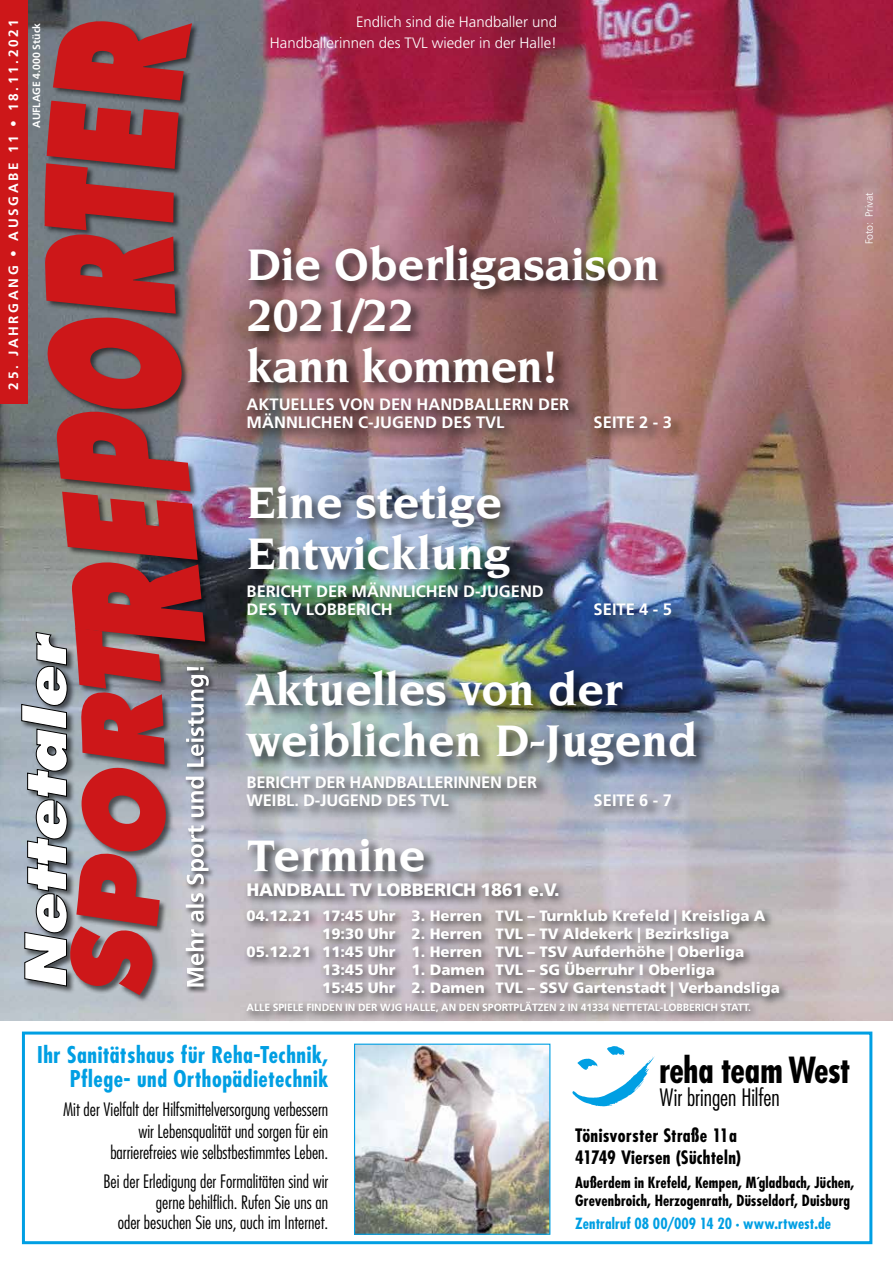
<style>
.page{position:relative;width:893px;height:1263px;background:#fff}
.page>*{position:absolute;margin:0;border:0;box-sizing:border-box;transform-origin:0 0}
.t1{font:700 48px/51px "Novarese";color:#fff}
.t2{font:700 condensed 34.95px "Futura";letter-spacing:-.025em;color:#000}
.t3{font:300 condensed 23.4px "Futura";color:#000}
.t4{font:700 condensed 22.5px/24px "Futura";letter-spacing:.025em;color:#009fe3;text-align:right}
.t5{font:300 condensed 18px/21.6px "Futura";color:#000;text-align:right}
.t6{font:700 condensed 18px/22.5px "Futura";letter-spacing:.015em;color:#000}
.t7{font:900 18px "Frutiger";letter-spacing:-.02em;color:#fff}
.t8{font:700 16.5px/18px "Frutiger";color:#fff}
.t9{font:900 15px "Frutiger";color:#fff}
.t10{font:700 condensed 15px/18px "Futura";letter-spacing:.01em;color:#000}
.t11{font:300 15px/21px "Frutiger";color:#fff;text-align:right}
.t12{font:700 condensed 15px "Futura";letter-spacing:.005em;color:#009fe3}
.t13{font:700 13.5px "Frutiger";letter-spacing:.2em;color:#fff}
.t14{font:700 10.5px "Frutiger";letter-spacing:-.01em;color:#fff}
.t15{font:300 10.5px "Frutiger";letter-spacing:-.01em;color:#fff}
.s1{font-style:inherit}
</style>
<div class="page">
<svg style="left:572px;top:1046px;width:82px;height:60px"></svg>
<img style="left:356px;top:1045px;width:192px;height:188px">
<div style="left:354px;top:1043px;width:196px;height:192px;border:1px solid #009fe3"></div>
<div style="left:22px;top:1031px;width:850px;height:213px;border:3px solid #009fe3"></div>
<img style="left:0;top:0;width:893px;height:1020px">
<div style="left:0;top:0;width:28px;height:404px;background:#cd1719"></div>
<div style="left:244px;top:668px;width:466px;height:112px;background:#000;opacity:.7"></div>
<div style="left:245px;top:773px;width:441px;height:48px;background:#000;opacity:.7"></div>
<div style="left:246px;top:243px;width:426px;height:155px;background:#000;opacity:.7"></div>
<div style="left:245px;top:394px;width:440px;height:49px;background:#000;opacity:.7"></div>
<div style="left:247px;top:483px;width:277px;height:110px;background:#000;opacity:.7"></div>
<div style="left:245px;top:579px;width:441px;height:51px;background:#000;opacity:.7"></div>
<div style="left:243px;top:906px;width:547px;height:117px;background:#000;opacity:.7"></div>
<div style="left:243px;top:879px;width:326px;height:28px;background:#000;opacity:.7"></div>
<div style="left:246px;top:837px;width:191px;height:48px;background:#000;opacity:.7"></div>
<div style="left:184px;top:665px;width:32px;height:329px;background:#000;opacity:.7"></div>
<div style="left:44px;top:20px;width:169px;height:983px;background:#000;opacity:.58"></div>
<svg style="left:21px;top:19px;width:188px;height:976px;background:#a85b5f"></svg>
<p class="t13" style="left:6px;top:389px;width:372px;rotate:-90deg">25. <span class="s1">JAHRGANG</span> • AUSGABE 11 • 18.11.2021</p>
<p class="t14" style="left:30px;top:128px;width:107px;rotate:-90deg">AUFLAGE 4.000 Stück</p>
<p class="t11" style="left:270px;top:12px;width:289px">Endlich sind die Handballer und<br>Handballerinnen des TVL wieder in der Halle!</p>
<h1 class="t1" style="left:247px;top:238px;width:414px">Die Oberligasaison<br>2021/22<br>kann kommen!</h1>
<p class="t8" style="left:247px;top:395px;width:324px">AKTUELLES VON DEN HANDBALLERN DER<br>MÄNNLICHEN C-JUGEND DES TVL</p>
<p class="t8" style="left:594px;top:413px;width:80px">SEITE 2 - 3</p>
<p class="t15" style="left:863px;top:244px;width:53px;rotate:-90deg">Foto: Privat</p>
<h1 class="t1" style="left:247px;top:476px;width:266px">Eine stetige<br>Entwicklung</h1>
<p class="t8" style="left:247px;top:582px;width:299px">BERICHT DER MÄNNLICHEN D-JUGEND<br>DES TV LOBBERICH</p>
<p class="t8" style="left:594px;top:600px;width:80px">SEITE 4 - 5</p>
<h1 class="t1" style="left:247px;top:663px;width:452px">Aktuelles von der weiblichen D-Jugend</h1>
<p class="t8" style="left:247px;top:773px;width:292px">BERICHT DER HANDBALLERINNEN DER<br>WEIBL. D-JUGEND DES TVL</p>
<p class="t8" style="left:594px;top:791px;width:80px">SEITE 6 - 7</p>
<h1 class="t1" style="left:247px;top:829px;width:180px">Termine</h1>
<p class="t7" style="left:247px;top:879px;width:314px">HANDBALL TV LOBBERICH 1861 e.V.</p>
<p class="t9" style="left:247px;top:907px;width:520px">04.12.21 17:45 Uhr 3. Herren TVL – Turnklub Krefeld | Kreisliga A</p>
<p class="t9" style="left:322px;top:925px;width:408px">19:30 Uhr 2. Herren TVL – TV Aldekerk | Bezirksliga</p>
<p class="t9" style="left:247px;top:943px;width:499px">05.12.21 11:45 Uhr 1. Herren TVL – TSV Aufderhöhe | Oberliga</p>
<p class="t9" style="left:322px;top:961px;width:394px">13:45 Uhr 1. Damen TVL – SG Überruhr I Oberliga</p>
<p class="t9" style="left:322px;top:979px;width:459px">15:45 Uhr 2. Damen TVL – SSV Gartenstadt | Verbandsliga</p>
<p class="t14" style="left:247px;top:1001px;width:506px">ALLE SPIELE FINDEN IN DER WJG HALLE, AN DEN SPORTPLÄTZEN 2 IN 41334 NETTETAL-LOBBERICH STATT.</p>
<h3 class="t4" style="left:37px;top:1042px;width:293px">Ihr Sanitätshaus für Reha-Technik,<br>Pflege- und Orthopädietechnik</h3>
<p class="t5" style="left:63px;top:1098px;width:267px">Mit der Vielfalt der Hilfsmittelversorgung verbessern wir Lebensqualität und sorgen für ein<br>barrierefreies wie selbstbestimmtes Leben.</p>
<p class="t5" style="left:103px;top:1170px;width:226px">Bei der Erledigung der Formalitäten sind wir gerne behilflich. Rufen Sie uns an</p>
<p class="t5" style="left:118px;top:1211px;width:212px">oder besuchen Sie uns, auch im Internet.</p>
<h2 class="t2" style="left:661px;top:1047px;width:193px">reha team West</h2>
<h3 class="t3" style="left:661px;top:1083px;width:122px">Wir bringen Hilfen</h3>
<p class="t6" style="left:575px;top:1123px;width:168px">Tönisvorster Straße 11a<br>41749 Viersen (Süchteln)</p>
<p class="t10" style="left:575px;top:1173px;width:281px">Außerdem in Krefeld, Kempen, M´gladbach, Jüchen,<br>Grevenbroich, Herzogenrath, Düsseldorf, Duisburg</p>
<p class="t12" style="left:575px;top:1213px;width:257px">Zentralruf 08 00/009 14 20 · www.rtwest.de</p>
</div>
